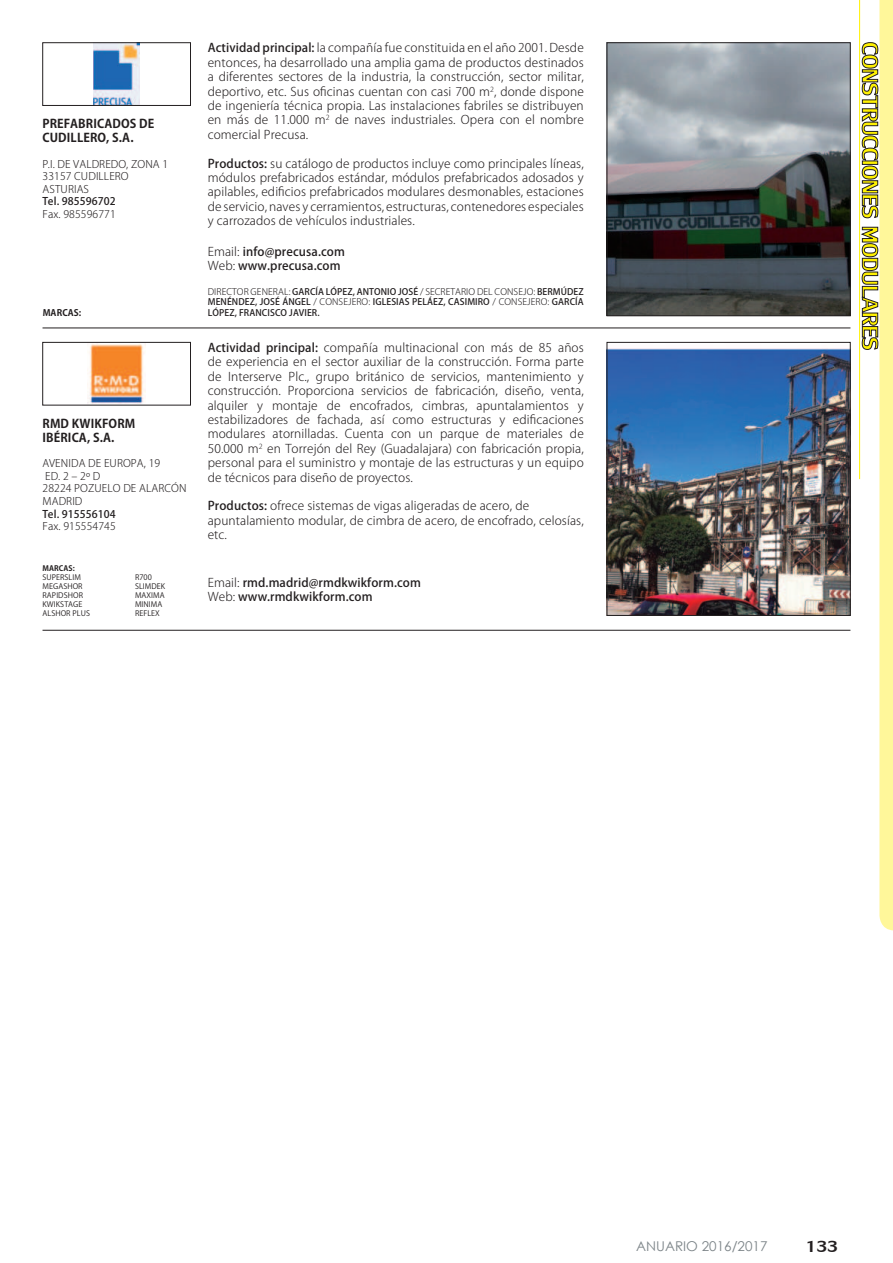
<style>
.page{position:relative;width:893px;height:1263px;background:#fff}
.page>*{position:absolute;margin:0;border:0;box-sizing:border-box;transform-origin:0 0}
.t1{font:24px "Lily UPC";color:#231f20}
.t2{font:13.5px "Century Gothic";color:#7b8387}
.t3{font:300 12px/14.4px "Koz Go Pro";letter-spacing:.01em;color:#231f20;text-align:justify}
.t4{font:500 12px/14.4px "Koz Go Pro";letter-spacing:.01em;color:#231f20}
.t5{font:700 12px/14.4px "Koz Go Pro";letter-spacing:.01em;color:#231f20}
.t6{font:300 10.5px/12.6px "Koz Go Pro";letter-spacing:.01em;color:#231f20}
.t7{font:500 10.5px "Koz Go Pro";letter-spacing:.01em;color:#231f20}
.t8{font:500 9px/10.5px "Koz Go Pro";letter-spacing:.01em;color:#231f20}
.t9{font:700 9px "Koz Go Pro";letter-spacing:.01em;color:#231f20}
.t10{font:7.5px/9px "Koz Go Pro";letter-spacing:.01em;color:#231f20}
.t11{font:700 7.5px "Koz Go Pro";letter-spacing:.01em;color:#231f20}
.s1{font-weight:500}
.s2{font-weight:300}
</style>
<div class="page">
<hr style="left:43px;top:328px;width:807px;height:1px;background:#231f20">
<hr style="left:43px;top:630px;width:807px;height:1px;background:#231f20">
<img style="left:609px;top:45px;width:239px;height:269px">
<div style="left:607px;top:43px;width:243px;height:273px;border:1px solid #231f20"></div>
<img style="left:93px;top:45px;width:47px;height:59px">
<div style="left:43px;top:43px;width:148px;height:63px;border:1px solid #231f20"></div>
<img style="left:609px;top:348px;width:239px;height:266px">
<div style="left:607px;top:342px;width:243px;height:274px;border:1px solid #231f20"></div>
<img style="left:88px;top:344px;width:57px;height:59px">
<div style="left:43px;top:342px;width:148px;height:63px;border:1px solid #231f20"></div>
<svg style="left:862px;top:0;width:31px;height:930px"></svg>
<hr style="left:859px;top:0;width:1px;height:479px;background:#fff101">
<p class="t5" style="left:43px;top:117px;width:113px">PREFABRICADOS DE<br>CUDILLERO, S.A.</p>
<p class="t6" style="left:43px;top:157px;width:127px">P.I. DE VALDREDO, ZONA 1<br>33157 CUDILLERO<br>ASTURIAS</p>
<p class="t7" style="left:43px;top:195px;width:75px">Tel. 985596702</p>
<p class="t6" style="left:43px;top:208px;width:75px">Fax. 985596771</p>
<p class="t3" style="left:208px;top:41px;width:378px"><span class="s1">Actividad principal:</span> la compañía fue constituida en el año 2001. Desde entonces, ha desarrollado una amplia gama de productos destinados a diferentes sectores de la industria, la construcción, sector militar, deportivo, etc. Sus o昀椀cinas cuentan con casi 700 m<sup>2</sup>, donde dispone de ingeniería técnica propia. Las instalaciones fabriles se distribuyen en más de 11.000 m<sup>2</sup> de naves industriales. Opera con el nombre comercial Precusa.</p>
<p class="t3" style="left:208px;top:156px;width:378px"><span class="s1">Productos:</span> su catálogo de productos incluye como principales líneas, módulos prefabricados estándar, módulos prefabricados adosados y apilables, edi昀椀cios prefabricados modulares desmonables, estaciones de servicio, naves y cerramientos, estructuras, contenedores especiales y carrozados de vehículos industriales.</p>
<p class="t4" style="left:208px;top:245px;width:139px"><span class="s2">Email:</span> info@precusa.com<br><span class="s2">Web:</span> www.precusa.com</p>
<p class="t8" style="left:208px;top:287px;width:378px"><span class="s2">DIRECTOR GENERAL:</span> GARCÍA LÓPEZ, ANTONIO JOSÉ <span class="s2">/ SECRETARIO DEL CONSEJO:</span> BERMÚDEZ<br>MENÉNDEZ, JOSÉ ÁNGEL <span class="s2">/ CONSEJERO:</span> IGLESIAS PELÁEZ, CASIMIRO <span class="s2">/ CONSEJERO:</span> GARCÍA</p>
<p class="t9" style="left:43px;top:307px;width:40px">MARCAS:</p>
<p class="t8" style="left:208px;top:308px;width:113px">LÓPEZ, FRANCISCO JAVIER.</p>
<p class="t3" style="left:208px;top:340px;width:378px"><span class="s1">Actividad principal:</span> compañía multinacional con más de 85 años de experiencia en el sector auxiliar de la construcción. Forma parte de Interserve Plc., grupo británico de servicios, mantenimiento y construcción. Proporciona servicios de fabricación, diseño, venta, alquiler y montaje de encofrados, cimbras, apuntalamientos y estabilizadores de fachada, así como estructuras y edi昀椀caciones modulares atornilladas. Cuenta con un parque de materiales de 50.000 m<sup>2</sup> en Torrejón del Rey (Guadalajara) con fabricación propia, personal para el suministro y montaje de las estructuras y un equipo de técnicos para diseño de proyectos.</p>
<p class="t3" style="left:208px;top:499px;width:378px;text-align:left"><span class="s1">Productos:</span> ofrece sistemas de vigas aligeradas de acero, de apuntalamiento modular, de cimbra de acero, de encofrado, celosías, etc.</p>
<p class="t5" style="left:43px;top:417px;width:94px">RMD KWIKFORM<br>IBÉRICA, S.A.</p>
<p class="t6" style="left:43px;top:457px;width:145px">AVENIDA DE EUROPA, 19<br>ED. 2 – 2º D<br>28224 POZUELO DE ALARCÓN<br>MADRID</p>
<p class="t7" style="left:43px;top:507px;width:75px">Tel. 915556104</p>
<p class="t6" style="left:43px;top:520px;width:75px">Fax. 915554745</p>
<p class="t11" style="left:43px;top:563px;width:34px">MARCAS:</p>
<p class="t10" style="left:43px;top:573px;width:49px">SUPERSLIM<br>MEGASHOR<br>RAPIDSHOR<br>KWIKSTAGE<br>ALSHOR PLUS</p>
<p class="t10" style="left:135px;top:573px;width:32px">R700<br>SLIMDEK<br>MAXIMA<br>MINIMA<br>REFLEX</p>
<p class="t4" style="left:208px;top:576px;width:215px"><span class="s2">Email:</span> rmd.madrid@rmdkwikform.com<br><span class="s2">Web:</span> www.rmdkwikform.com</p>
<p class="t2" style="left:636px;top:1241px;width:133px">ANUARIO 2016/2017</p>
<h1 class="t1" style="left:806px;top:1229px;width:34px">133</h1>
</div>
